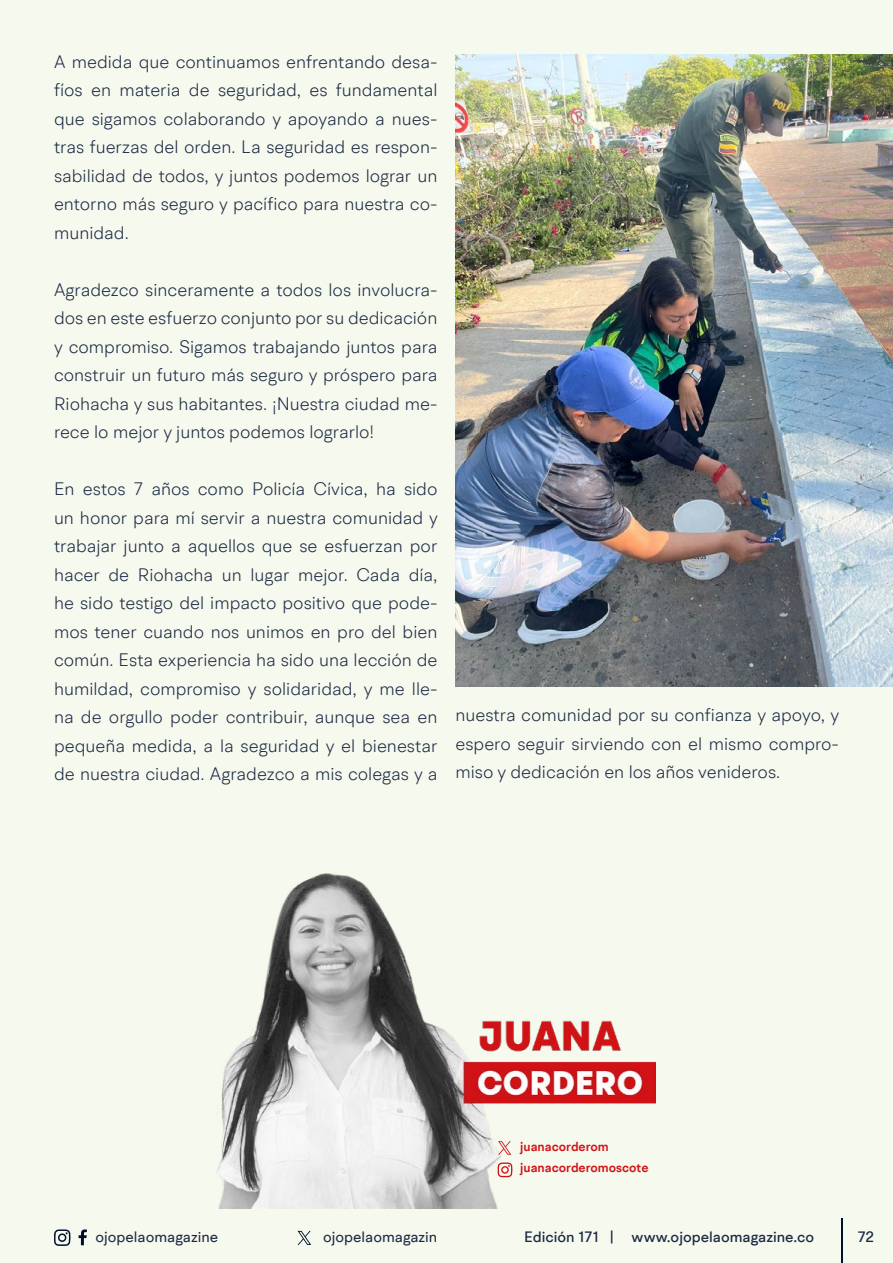
<style>
.page{position:relative;width:893px;height:1263px;background:#f6f9ee}
.page>*{position:absolute;margin:0;border:0;box-sizing:border-box;transform-origin:0 0}
.t1{font:300 18px/28.5px "BR Hendrix";color:#1b2943;text-align:justify}
.t2{font:500 15px "BR Hendrix";color:#1b2943}
.t3{font:15px "BR Hendrix";color:#1b2943}
.t4{font:600 12.75px/21.6px "BR Hendrix";color:#d11217}
</style>
<div class="page">
<svg style="left:79px;top:1229px;width:8px;height:16px"></svg>
<svg style="left:54px;top:1229px;width:17px;height:17px"></svg>
<hr style="left:841px;top:1219px;width:1px;height:44px;background:#000f2b">
<svg style="left:298px;top:1231px;width:13px;height:14px"></svg>
<img style="left:216px;top:873px;width:440px;height:336px">
<svg style="left:498px;top:1162px;width:14px;height:15px"></svg>
<svg style="left:498px;top:1141px;width:13px;height:14px"></svg>
<img style="left:455px;top:54px;width:438px;height:633px">
<p class="t1" style="left:54px;top:47px;width:385px">A medida que continuamos enfrentando desa&shy;fíos en materia de seguridad, es fundamental que sigamos colaborando y apoyando a nues&shy;tras fuerzas del orden. La seguridad es respon&shy;sabilidad de todos, y juntos podemos lograr un entorno más seguro y pacífico para nuestra co&shy;munidad.</p>
<p class="t1" style="left:54px;top:275px;width:385px">Agradezco sinceramente a todos los involucra&shy;dos en este esfuerzo conjunto por su dedicación y compromiso. Sigamos trabajando juntos para construir un futuro más seguro y próspero para Riohacha y sus habitantes. ¡Nuestra ciudad me&shy;rece lo mejor y juntos podemos lograrlo!</p>
<p class="t1" style="left:54px;top:474px;width:385px">En estos 7 años como Policía Cívica, ha sido un honor para mí servir a nuestra comunidad y trabajar junto a aquellos que se esfuerzan por hacer de Riohacha un lugar mejor. Cada día, he sido testigo del impacto positivo que pode&shy;mos tener cuando nos unimos en pro del bien común. Esta experiencia ha sido una lección de humildad, compromiso y solidaridad, y me lle&shy;na de orgullo poder contribuir, aunque sea en pequeña medida, a la seguridad y el bienestar de nuestra ciudad. Agradezco a mis colegas y a</p>
<p class="t1" style="left:455px;top:700px;width:385px">nuestra comunidad por su confianza y apoyo, y espero seguir sirviendo con el mismo compro&shy;miso y dedicación en los años venideros.</p>
<p class="t4" style="left:520px;top:1136px;width:130px">juanacorderom juanacorderomoscote</p>
<p class="t3" style="left:96px;top:1227px;width:124px">ojopelaomagazine</p>
<p class="t3" style="left:323px;top:1227px;width:116px">ojopelaomagazin</p>
<p class="t2" style="left:524px;top:1227px;width:291px">Edición 171 | www.ojopelaomagazine.co</p>
<p class="t2" style="left:858px;top:1227px;width:18px">72</p>
</div>
